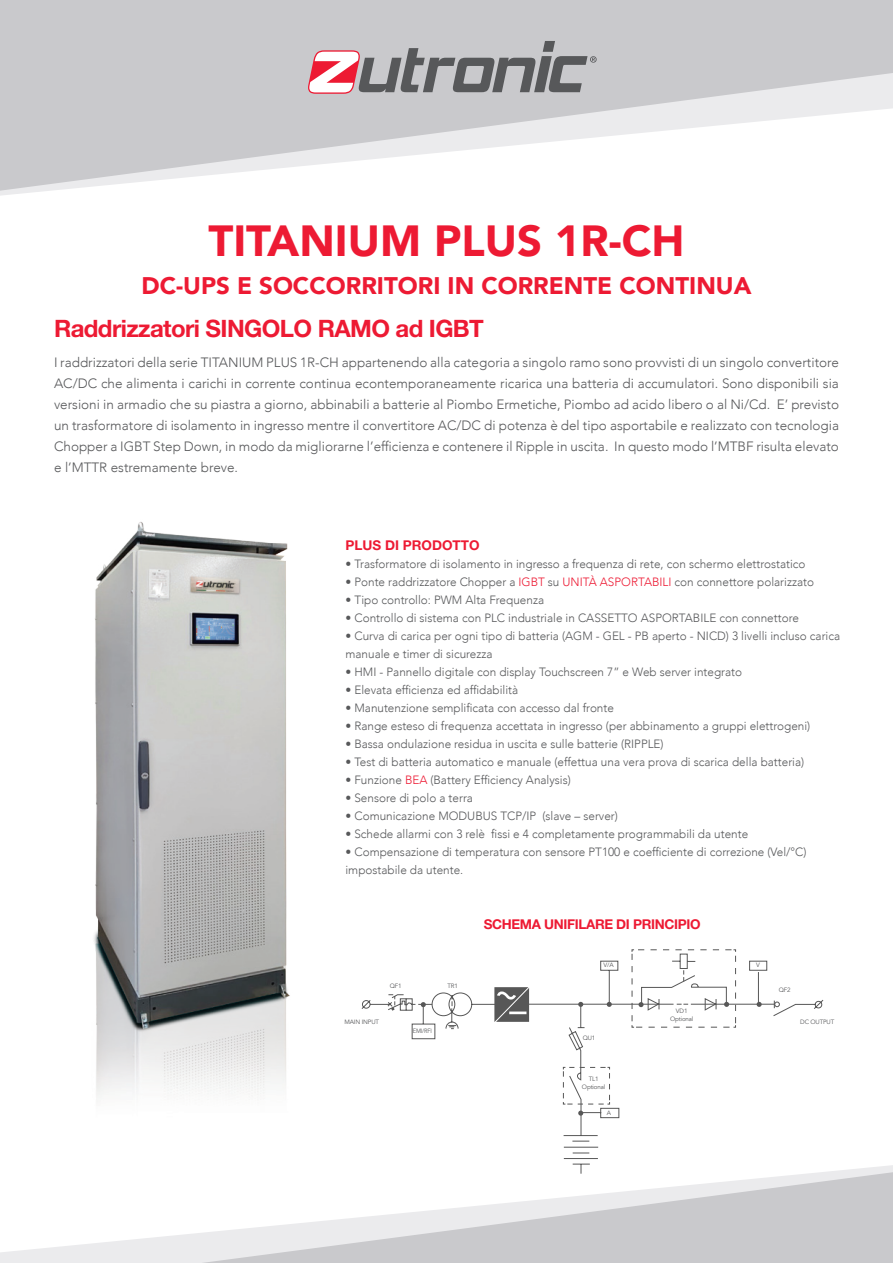
<style>
.page{position:relative;width:893px;height:1263px;background:#fff}
.page>*{position:absolute;margin:0;border:0;box-sizing:border-box;transform-origin:0 0}
.t1{font:900 43.5px "Avenir";color:#ed1a33}
.t2{font:900 24px "Avenir";color:#ed1a33}
.t3{font:700 24px "Helvetica Neue LT Std";letter-spacing:-.025em;color:#ed1a33}
.t4{font:300 13.5px/21px "Avenir";color:#57585a;text-align:justify}
.t5{font:700 13.5px "Helvetica Neue LT Std";letter-spacing:-.025em;color:#ed1a33}
.t6{font:700 13.5px "Helvetica Neue LT Std";color:#ed1a33}
.t7{font:300 12px/18px "Avenir";color:#57585a}
.t8{font:6.3px "Avenir";letter-spacing:-.025em;color:#57585a}
.t9{font:6.3px "Avenir";letter-spacing:-.025em;color:#57585a;scale:.91 1}
.s1{color:#ed1a33}
</style>
<div class="page">
<img style="left:94px;top:522px;width:196px;height:574px">
<svg style="left:361px;top:949px;width:463px;height:216px"></svg>
<svg style="left:0;top:1165px;width:893px;height:98px"></svg>
<svg style="left:201px;top:1172px;width:692px;height:91px"></svg>
<svg style="left:0;top:0;width:893px;height:191px;fill:#c9c9cc"></svg>
<svg style="left:308px;top:41px;width:289px;height:53px;background:#aba1a4"></svg>
<p class="t1" style="left:208px;top:204px;width:478px">TITANIUM PLUS 1R-CH</p>
<p class="t2" style="left:141px;top:265px;width:612px">DC-UPS E SOCCORRITORI IN CORRENTE CONTINUA</p>
<p class="t3" style="left:54px;top:313px;width:431px">Raddrizzatori SINGOLO RAMO ad IGBT</p>
<p class="t4" style="left:54px;top:351px;width:787px">I raddrizzatori della serie TITANIUM PLUS 1R-CH appartenendo alla categoria a singolo ramo sono provvisti di un singolo convertitore AC/DC che alimenta i carichi in corrente continua econtemporaneamente ricarica una batteria di accumulatori. Sono disponibili sia versioni in armadio che su piastra a giorno, abbinabili a batterie al Piombo Ermetiche, Piombo ad acido libero o al Ni/Cd. E’ previsto un trasformatore di isolamento in ingresso mentre il convertitore AC/DC di potenza è del tipo asportabile e realizzato con tecnologia Chopper a IGBT Step Down, in modo da migliorarne l’efficienza e contenere il Ripple in uscita. In questo modo l’MTBF risulta elevato e l’MTTR estremamente breve.</p>
<p class="t6" style="left:345px;top:536px;width:136px">PLUS DI PRODOTTO</p>
<p class="t7" style="left:345px;top:555px;width:462px">• Trasformatore di isolamento in ingresso a frequenza di rete, con schermo elettrostatico</p>
<p class="t7" style="left:345px;top:573px;width:470px">• Ponte raddrizzatore Chopper a <span class="s1">IGBT</span> su <span class="s1">UNITÀ ASPORTABILI</span> con connettore polarizzato</p>
<p class="t7" style="left:345px;top:591px;width:200px">• Tipo controllo: PWM Alta Frequenza</p>
<p class="t7" style="left:345px;top:609px;width:455px">• Controllo di sistema con PLC industriale in CASSETTO ASPORTABILE con connettore</p>
<p class="t7" style="left:345px;top:627px;width:496px">• Curva di carica per ogni tipo di batteria (AGM - GEL - PB aperto - NICD) 3 livelli incluso carica manuale e timer di sicurezza</p>
<p class="t7" style="left:345px;top:663px;width:398px">• HMI - Pannello digitale con display Touchscreen 7” e Web server integrato</p>
<p class="t7" style="left:345px;top:681px;width:174px">• Elevata efficienza ed affidabilità</p>
<p class="t7" style="left:345px;top:699px;width:270px">• Manutenzione semplificata con accesso dal fronte</p>
<p class="t7" style="left:345px;top:717px;width:466px">• Range esteso di frequenza accettata in ingresso (per abbinamento a gruppi elettrogeni)</p>
<p class="t7" style="left:345px;top:735px;width:320px">• Bassa ondulazione residua in uscita e sulle batterie (RIPPLE)</p>
<p class="t7" style="left:345px;top:753px;width:460px">• Test di batteria automatico e manuale (effettua una vera prova di scarica della batteria)</p>
<p class="t7" style="left:345px;top:771px;width:227px">• Funzione <span class="s1">BEA</span> (Battery Efficiency Analysis)</p>
<p class="t7" style="left:345px;top:789px;width:129px">• Sensore di polo a terra</p>
<p class="t7" style="left:345px;top:807px;width:274px">• Comunicazione MODUBUS TCP/IP (slave – server)</p>
<p class="t7" style="left:345px;top:825px;width:404px">• Schede allarmi con 3 relè fissi e 4 completamente programmabili da utente</p>
<p class="t7" style="left:345px;top:843px;width:463px">• Compensazione di temperatura con sensore PT100 e coefficiente di correzione (Vel/°C) impostabile da utente.</p>
<p class="t8" style="left:390px;top:982px;width:13px">QF1</p>
<p class="t8" style="left:447px;top:982px;width:12px">TR1</p>
<p class="t8" style="left:344px;top:1018px;width:36px">MAIN INPUT</p>
<p class="t9" style="left:413px;top:1027px;width:23px">EMI/RFI</p>
<p class="t5" style="left:484px;top:916px;width:218px">SCHEMA UNIFILARE DI PRINCIPIO</p>
<p class="t8" style="left:604px;top:961px;width:12px">V/A</p>
<p class="t8" style="left:583px;top:1034px;width:14px">QU1</p>
<p class="t8" style="left:589px;top:1075px;width:11px">TL1</p>
<p class="t8" style="left:582px;top:1083px;width:25px">Optional</p>
<p class="t8" style="left:607px;top:1109px;width:6px">A</p>
<p class="t8" style="left:676px;top:1007px;width:13px">VD1</p>
<p class="t8" style="left:670px;top:1015px;width:25px">Optional</p>
<p class="t8" style="left:756px;top:961px;width:5px">V</p>
<p class="t8" style="left:779px;top:986px;width:13px">QF2</p>
<p class="t8" style="left:800px;top:1018px;width:35px">DC OUTPUT</p>
</div>
